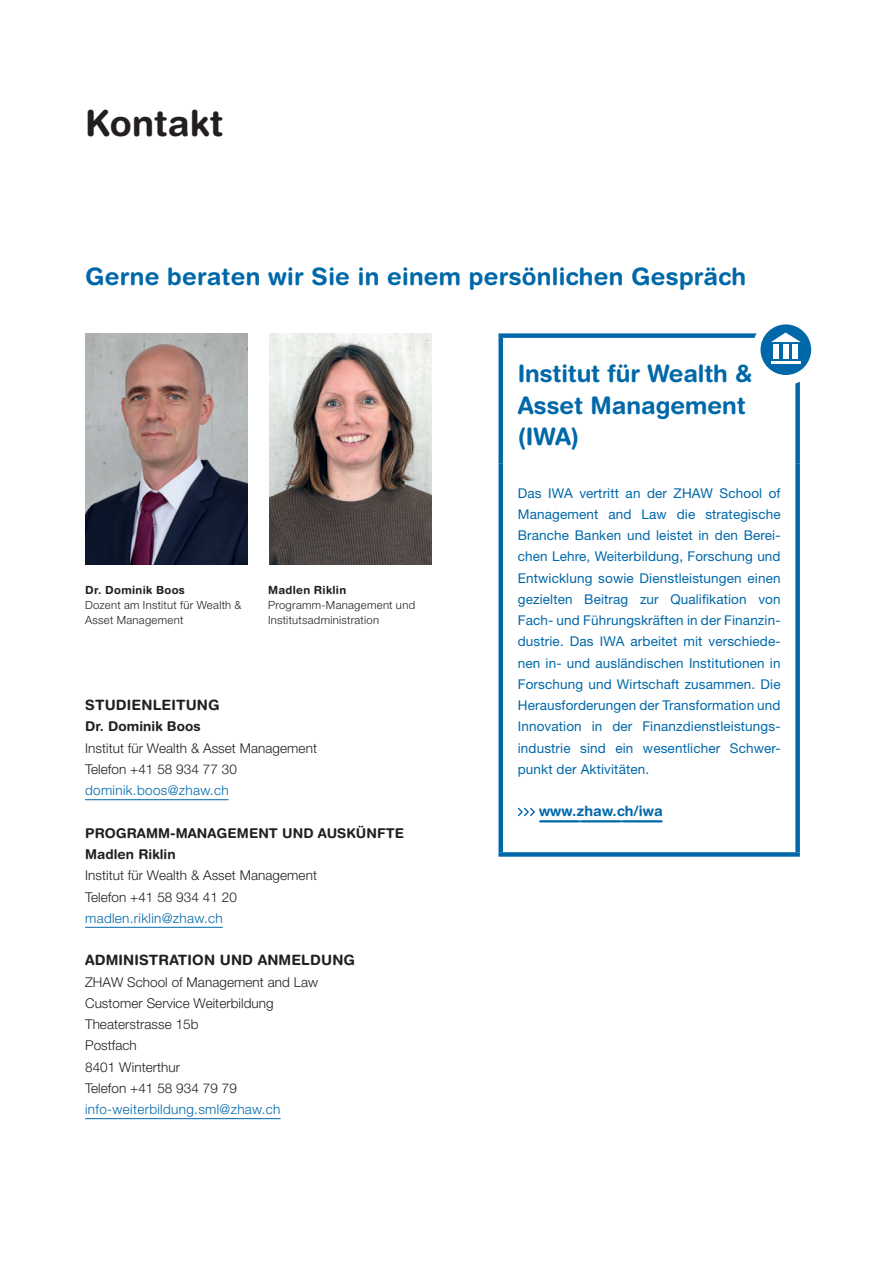
<style>
.page{position:relative;width:885px;height:1263px;background:#fff}
.page>*{position:absolute;margin:0;border:0;box-sizing:border-box;transform-origin:0 0}
.t1{font:700 36px "Helvetica Rounded LT Std";letter-spacing:.005em;color:#231f20}
.t2{font:700 24px/31.5px "Helvetica Rounded LT Std";letter-spacing:.01em;color:#0068a9}
.t3{font:700 14.25px "Helvetica Rounded LT Std";letter-spacing:.01em;color:#231f20}
.t4{font:700 14.25px "Helvetica Rounded LT Std";letter-spacing:.005em;color:#0068a9}
.t5{font:13.5px/21.3px "Helvetica Neue LT Pro";letter-spacing:.01em;color:#0068a9;text-align:justify}
.t6{font:300 13.5px/21.3px "Helvetica Neue LT Pro";letter-spacing:.005em;color:#231f20}
.t7{font:300 13.5px "Helvetica Neue LT Pro";letter-spacing:.025em;color:#0068a9}
.t8{font:700 13.5px/21.3px "Helvetica Rounded LT Std";letter-spacing:.005em;color:#231f20}
.t9{font:300 11.25px/15px "Helvetica Neue LT Pro";letter-spacing:.025em;color:#231f20}
.t10{font:700 11.25px "Helvetica Rounded LT Std";letter-spacing:.03em;color:#231f20}
</style>
<div class="page">
<img style="left:85px;top:333px;width:163px;height:231px">
<img style="left:269px;top:333px;width:163px;height:231px">
<div style="left:498px;top:333px;width:301px;height:5px;background:#0068a9"></div>
<div style="left:498px;top:338px;width:5px;height:125px;background:#0068a9"></div>
<svg style="left:795px;top:382px;width:4px;height:81px"></svg>
<div style="left:498px;top:463px;width:5px;height:389px;background:#0068a9"></div>
<svg style="left:795px;top:463px;width:4px;height:389px;background:#1976b1"></svg>
<div style="left:498px;top:852px;width:301px;height:5px;background:#0068a9"></div>
<svg style="left:517px;top:807px;width:144px;height:15px"></svg>
<hr style="left:85px;top:799px;width:144px;height:1px;background:#0068a9">
<hr style="left:85px;top:927px;width:138px;height:1px;background:#0068a9">
<hr style="left:85px;top:1118px;width:195px;height:1px;background:#0068a9">
<div style="left:751px;top:317px;width:68px;height:68px;background:#fff;border-radius:50%"></div>
<div style="left:760px;top:324px;width:51px;height:51px;background:#0068a9;border-radius:50%"></div>
<svg style="left:771px;top:332px;width:29px;height:10px"></svg>
<hr style="left:770px;top:361px;width:30px;height:3px;background:#fff">
<div style="left:773px;top:344px;width:6px;height:15px;background:#fff"></div>
<div style="left:783px;top:344px;width:5px;height:15px;background:#fff"></div>
<div style="left:792px;top:344px;width:5px;height:15px;background:#fff"></div>
<h1 class="t1" style="left:85px;top:101px;width:140px">Kontakt</h1>
<h2 class="t2" style="left:85px;top:260px;width:662px">Gerne beraten wir Sie in einem persönlichen Gespräch</h2>
<p class="t10" style="left:85px;top:583px;width:101px">Dr. Dominik Boos</p>
<p class="t9" style="left:85px;top:597px;width:158px">Dozent am Institut für Wealth &amp;<br>Asset Management</p>
<p class="t10" style="left:268px;top:583px;width:80px">Madlen Riklin</p>
<p class="t9" style="left:268px;top:597px;width:148px">Programm-Management und<br>Institutsadministration</p>
<p class="t3" style="left:85px;top:696px;width:136px">STUDIENLEITUNG</p>
<p class="t8" style="left:85px;top:716px;width:117px">Dr. Dominik Boos</p>
<p class="t6" style="left:85px;top:737px;width:233px">Institut für Wealth &amp; Asset Management<br>Telefon +41 58 934 77 30</p>
<p class="t7" style="left:85px;top:782px;width:145px">dominik.boos@zhaw.ch</p>
<p class="t8" style="left:85px;top:822px;width:320px">PROGRAMM-MANAGEMENT UND AUSKÜNFTE<br>Madlen Riklin</p>
<p class="t6" style="left:85px;top:864px;width:233px">Institut für Wealth &amp; Asset Management<br>Telefon +41 58 934 41 20</p>
<p class="t7" style="left:85px;top:910px;width:139px">madlen.riklin@zhaw.ch</p>
<p class="t3" style="left:85px;top:951px;width:271px">ADMINISTRATION UND ANMELDUNG</p>
<p class="t6" style="left:85px;top:971px;width:234px">ZHAW School of Management and Law<br>Customer Service Weiterbildung<br>Theaterstrasse 15b<br>Postfach<br>8401 Winterthur<br>Telefon +41 58 934 79 79</p>
<p class="t7" style="left:85px;top:1101px;width:197px">info-weiterbildung.sml@zhaw.ch</p>
<h2 class="t2" style="left:517px;top:357px;width:236px">Institut für Wealth &amp;<br>Asset Management (IWA)</h2>
<p class="t5" style="left:517px;top:482px;width:264px">Das IWA vertritt an der ZHAW School of Management and Law die strategische Branche Banken und leistet in den Berei&shy;chen Lehre, Weiterbildung, Forschung und Entwicklung sowie Dienstleistungen einen gezielten Beitrag zur Qualifikation von Fach- und Führungskräften in der Finanzin&shy;dustrie. Das IWA arbeitet mit verschiede&shy;nen in- und ausländischen Institutionen in Forschung und Wirtschaft zusammen. Die Herausforderungen der Transformation und Innovation in der Finanzdienstleistungs&shy;industrie sind ein wesentlicher Schwer&shy;punkt der Aktivitäten.</p>
<p class="t4" style="left:539px;top:802px;width:125px">www.zhaw.ch/iwa</p>
</div>
